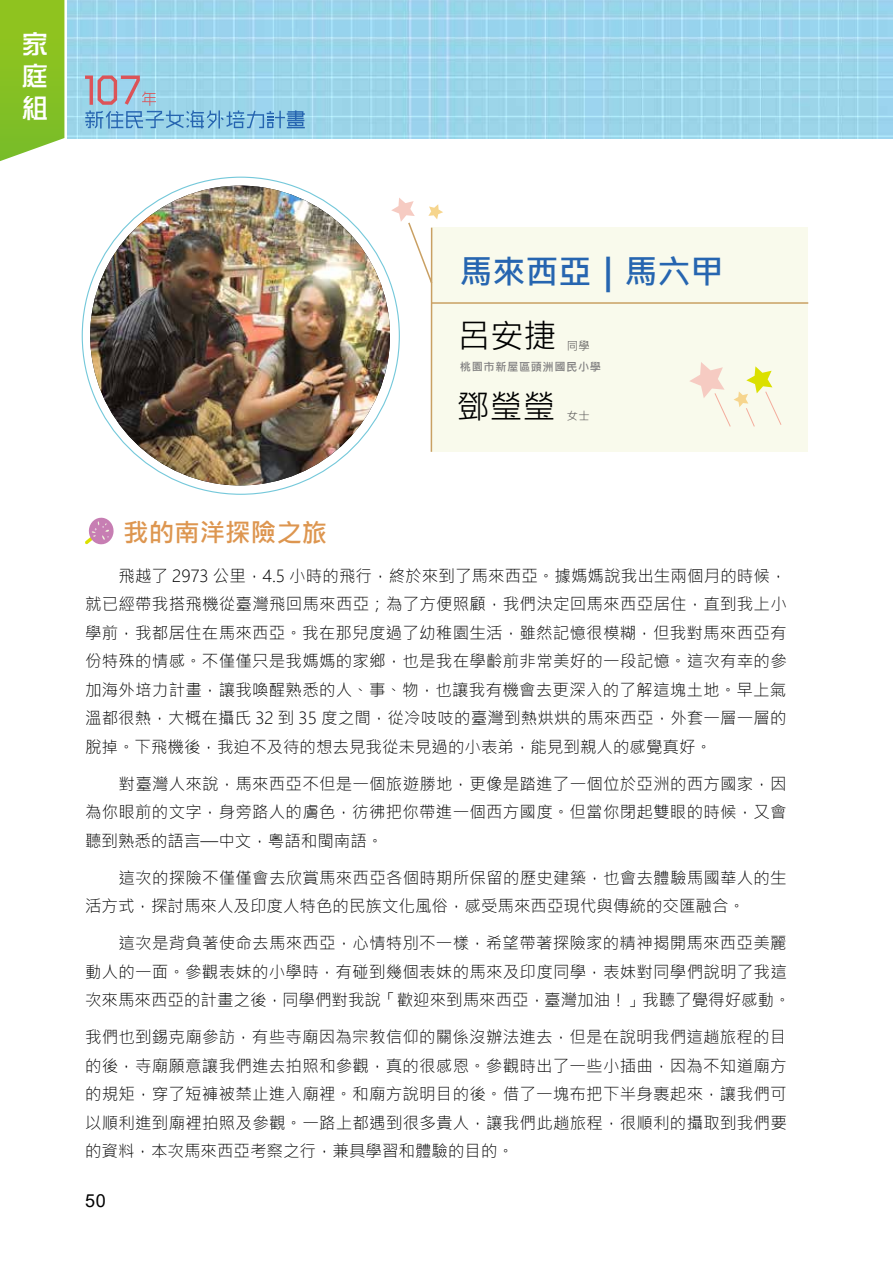
<style>
.page{position:relative;width:893px;height:1263px;background:#fff}
.page>*{position:absolute;margin:0;border:0;box-sizing:border-box;transform-origin:0 0}
.t1{font:700 33px "Microsoft Jheng Hei";color:#2665b0}
.t2{font:33px/70.2px "Microsoft Jheng Hei";color:#000}
.t3{font:26.55px/31.8px "DF Zong Yi W5 WIN BF";color:#fff}
.t4{font:700 25.5px "Microsoft Jheng Hei";color:#dd9650}
.t5{font:18px "Arial";color:#000}
.t6{font:300 16.5px/28.5px "Microsoft Jheng Hei";letter-spacing:.015em;color:#000;text-align:justify}
.t7{font:700 11.25px "Microsoft Jheng Hei";letter-spacing:.05em;color:#807f80}
.t8{font:11.25px "Microsoft Jheng Hei";color:#595757}
.s1{font-size:29.55px}
</style>
<div class="page">
<div style="left:432px;top:228px;width:376px;height:224px;background:#f8fae8"></div>
<svg style="left:391px;top:198px;width:52px;height:254px"></svg>
<hr style="left:431px;top:302px;width:377px;height:2px;background:#c9a063">
<svg style="left:690px;top:362px;width:92px;height:65px"></svg>
<img style="left:443px;top:0;width:450px;height:138px">
<img style="left:67px;top:0;width:376px;height:138px">
<svg style="left:85px;top:75px;width:220px;height:54px;background:#93c4de"></svg>
<svg style="left:0;top:0;width:64px;height:161px;background:#8fc531"></svg>
<img style="left:90px;top:186px;width:300px;height:299px;border-radius:150px">
<svg style="left:85px;top:517px;width:29px;height:28px"></svg>
<h2 class="t3" style="left:22px;top:28px;width:37px">家<span class="s1">庭</span>庭組</h2>
<h1 class="t1" style="left:459px;top:251px;width:265px">馬來西亞｜馬六甲</h1>
<h1 class="t2" style="left:456px;top:301px;width:102px">呂安捷鄧瑩瑩</h1>
<p class="t8" style="left:567px;top:339px;width:25px">同學</p>
<p class="t7" style="left:460px;top:360px;width:143px">桃園市新屋區頭洲國民小學</p>
<p class="t8" style="left:567px;top:408px;width:25px">女士</p>
<h3 class="t4" style="left:123px;top:516px;width:205px">我的南洋探險之旅</h3>
<p class="t6" style="left:85px;top:561px;width:703px">　　飛越了 2973 公里，4.5 小時的飛行，終於來到了馬來西亞。據媽媽說我出生兩個月的時候，就已經帶我搭飛機從臺灣飛回馬來西亞；為了方便照顧，我們決定回馬來西亞居住，直到我上小學前，我都居住在馬來西亞。我在那兒度過了幼稚園生活，雖然記憶很模糊，但我對馬來西亞有份特殊的情感。不僅僅只是我媽媽的家鄉，也是我在學齡前非常美好的一段記憶。這次有幸的參加海外培力計畫，讓我喚醒熟悉的人、事、物，也讓我有機會去更深入的了解這塊土地。早上氣溫都很熱，大概在攝氏 32 到 35 度之間，從冷吱吱的臺灣到熱烘烘的馬來西亞，外套一層一層的脫掉。下飛機後，我迫不及待的想去見我從未見過的小表弟，能見到親人的感覺真好。</p>
<p class="t6" style="left:85px;top:769px;width:703px">　　對臺灣人來說，馬來西亞不但是一個旅遊勝地，更像是踏進了一個位於亞洲的西方國家，因為你眼前的文字，身旁路人的膚色，彷彿把你帶進一個西方國度。但當你閉起雙眼的時候，又會聽到熟悉的語言—中文，粵語和閩南語。</p>
<p class="t6" style="left:85px;top:863px;width:703px">　　這次的探險不僅僅會去欣賞馬來西亞各個時期所保留的歷史建築，也會去體驗馬國華人的生活方式，探討馬來人及印度人特色的民族文化風俗，感受馬來西亞現代與傳統的交匯融合。</p>
<p class="t6" style="left:85px;top:929px;width:707px;text-align:left">　　這次是背負著使命去馬來西亞，心情特別不一樣，希望帶著探險家的精神揭開馬來西亞美麗動人的一面。參觀表妹的小學時，有碰到幾個表妹的馬來及印度同學，表妹對同學們說明了我這次來馬來西亞的計畫之後，同學們對我說「歡迎來到馬來西亞，臺灣加油！」我聽了覺得好感動。</p>
<p class="t6" style="left:85px;top:1023px;width:703px">我們也到錫克廟參訪，有些寺廟因為宗教信仰的關係沒辦法進去，但是在說明我們這趟旅程的目的後，寺廟願意讓我們進去拍照和參觀，真的很感恩。參觀時出了一些小插曲，因為不知道廟方的規矩，穿了短褲被禁止進入廟裡。和廟方說明目的後。借了一塊布把下半身裹起來，讓我們可以順利進到廟裡拍照及參觀。一路上都遇到很多貴人，讓我們此趟旅程，很順利的攝取到我們要的資料，本次馬來西亞考察之行，兼具學習和體驗的目的。</p>
<p class="t5" style="left:85px;top:1188px;width:22px">50</p>
</div>
